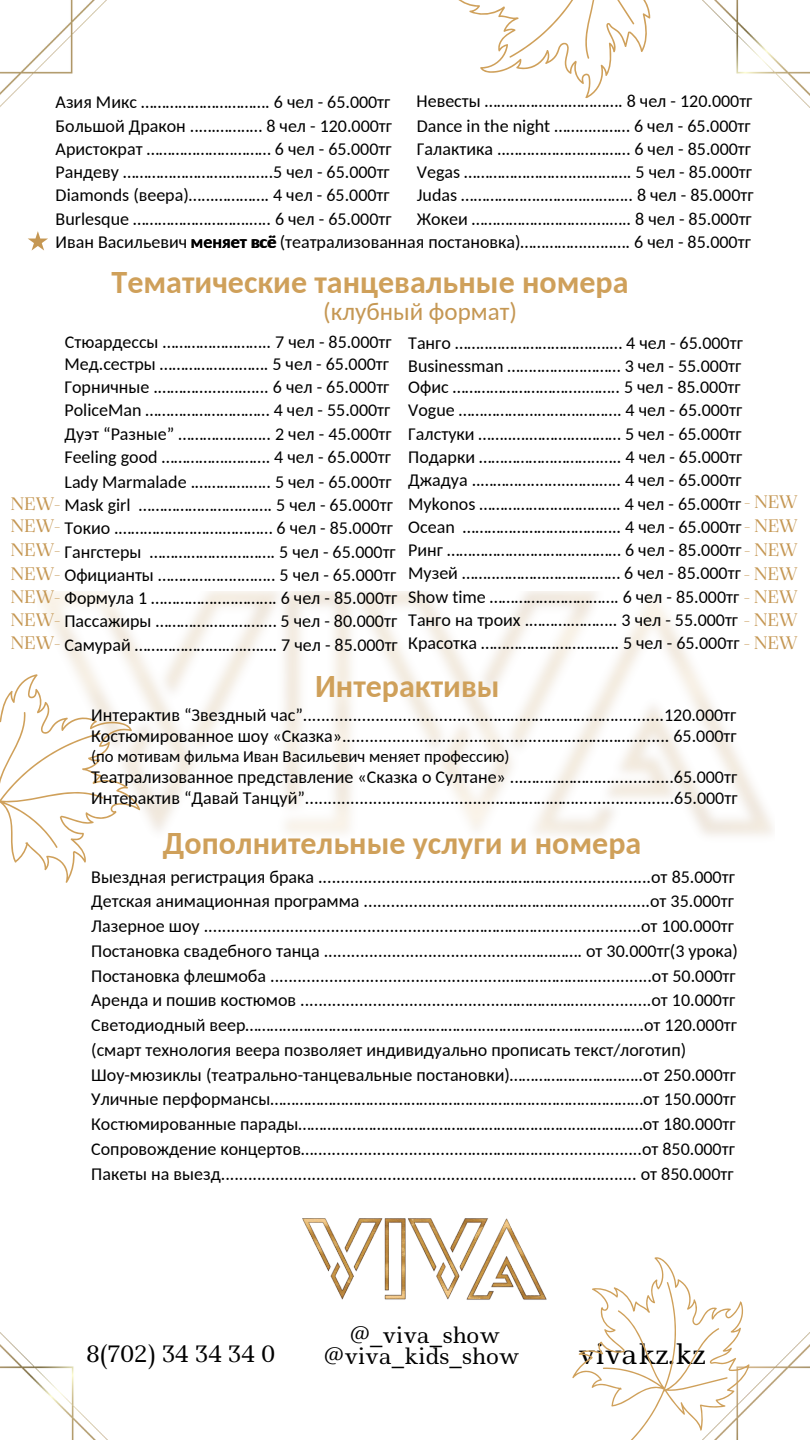
<style>
.page{position:relative;width:810px;height:1440px;background:#fff}
.page>*{position:absolute;margin:0;border:0;box-sizing:border-box;transform-origin:0 0}
.t1{font:700 32px "Carlito";color:#cfa05a}
.t2{font:27.5px "Ledger";color:#000}
.t3{font:25px "Carlito";color:#c59753}
.t4{font:22px/21.8px "Ledger";color:#000;text-align:center}
.t5{font:18px/24.8px "Carlito";color:#000}
.t6{font:18px "Arsenica Antiqua";color:#c59753}
.t7{font:16.7px "Carlito";color:#000}
.s1{font-weight:700}
.s2{font-family:"Arsenica Antiqua";color:#c59753}
</style>
<div class="page">
<img style="left:302px;top:1219px;width:233px;height:81px">
<svg style="left:0;top:674px;width:86px;height:209px"></svg>
<img style="left:38px;top:591px;width:735px;height:252px">
<img style="left:0;top:0;width:106px;height:107px">
<img style="left:702px;top:0;width:108px;height:107px">
<img style="left:787px;top:1332px;width:23px;height:38px">
<img style="left:0;top:1332px;width:107px;height:108px">
<svg style="left:28px;top:231px;width:20px;height:20px"></svg>
<svg style="left:458px;top:0;width:193px;height:99px"></svg>
<svg style="left:535px;top:1257px;width:252px;height:183px"></svg>
<p class="t5" style="left:56px;top:91px;width:336px">Азия Микс …………………………. 6 чел - 65.000тг</p>
<p class="t5" style="left:417px;top:90px;width:337px">Невесты …………….….…………. 8 чел - 120.000тг</p>
<p class="t5" style="left:56px;top:116px;width:338px;line-height:23.2px">Большой Дракон ..….……..… 8 чел - 120.000тг Аристократ ………………………… 6 чел - 65.000тг Рандеву …………………….………..5 чел - 65.000тг Diamonds (веера)…...…………. 4 чел - 65.000тг</p>
<p class="t5" style="left:56px;top:208px;width:338px">Burlesque ……………………….….. 6 чел - 65.000тг</p>
<p class="t5" style="left:417px;top:116px;width:338px;line-height:23.2px">Dance in the night ……...……… 6 чел - 65.000тг Галактика ..………………………… 6 чел - 85.000тг Vegas ……………………..….………. 5 чел - 85.000тг Judas ………………..……….……….. 8 чел - 85.000тг Жокеи ………………………..….….. 8 чел - 85.000тг</p>
<p class="t5" style="left:56px;top:231px;width:697px">Иван Васильевич <span class="s1">меняет всё</span> (театрализованная постановка)……………..…..…. 6 чел - 85.000тг</p>
<h4 class="t1" style="left:112px;top:269px;width:519px">Тематические танцевальные номера</h4>
<h4 class="t3" style="left:323px;top:302px;width:195px">(клубный формат)</h4>
<p class="t5" style="left:408px;top:332px;width:336px">Танго ……..…………………….….… 4 чел - 65.000тг</p>
<h1 class="t5" style="left:408px;top:355px;width:335px">Businessman ……..…….………… 3 чел - 55.000тг</h1>
<p class="t5" style="left:65px;top:331px;width:328px">Стюардессы …………………….. 7 чел - 85.000тг</p>
<p class="t5" style="left:64px;top:353px;width:326px">Мед.сестры ……………….……. 5 чел - 65.000тг</p>
<p class="t5" style="left:64px;top:376px;width:327px">Горничные .…………....….…... 6 чел - 65.000тг</p>
<p class="t5" style="left:64px;top:399px;width:327px">PoliceMan ………………………… 4 чел - 55.000тг</p>
<p class="t5" style="left:408px;top:376px;width:334px">Офис …………………………..…….. 5 чел - 85.000тг</p>
<p class="t5" style="left:408px;top:399px;width:335px">Vogue ……………….……….………. 4 чел - 65.000тг</p>
<p class="t5" style="left:64px;top:424px;width:329px;line-height:23.2px">Дуэт “Разные” ……………..….. 2 чел - 45.000тг<br>Feeling good …………….………. 4 чел - 65.000тг</p>
<p class="t5" style="left:408px;top:423px;width:335px">Галстуки ……..….……….………… 5 чел - 65.000тг</p>
<p class="t5" style="left:408px;top:446px;width:335px">Подарки ………………………..….. 4 чел - 65.000тг</p>
<p class="t5" style="left:408px;top:469px;width:335px">Джадуа ..…………....…..…….….. 4 чел - 65.000тг</p>
<p class="t5" style="left:408px;top:493px;width:335px">Mykonos ……………………………. 4 чел - 65.000тг</p>
<p class="t5" style="left:408px;top:516px;width:391px">Ocean ……………………………….. 4 чел - 65.000тг<span class="s2">- NEW</span></p>
<p class="t5" style="left:408px;top:539px;width:391px">Ринг …………………………………… 6 чел - 85.000тг<span class="s2">- NEW</span></p>
<p class="t5" style="left:408px;top:562px;width:391px">Музей ……..………………………… 6 чел - 85.000тг <span class="s2">- NEW</span></p>
<p class="t5" style="left:408px;top:586px;width:391px">Show time …………………………. 6 чел - 85.000тг <span class="s2">- NEW</span></p>
<p class="t5" style="left:408px;top:609px;width:391px">Танго на троих .……….……….. 3 чел - 55.000тг <span class="s2">- NEW</span></p>
<p class="t5" style="left:408px;top:632px;width:391px">Красотка ……………………..……. 5 чел - 65.000тг <span class="s2">- NEW</span></p>
<p class="t5" style="left:64px;top:471px;width:329px">Lady Marmalade .………….….. 5 чел - 65.000тг</p>
<p class="t5" style="left:10px;top:494px;width:384px"><span class="s2">NEW-</span> Mask girl …………………….……. 5 чел - 65.000тг</p>
<p class="t5" style="left:64px;top:517px;width:330px">Токио .…………………….………… 6 чел - 85.000тг</p>
<h4 class="t5" style="left:64px;top:541px;width:333px">Гангстеры ………………..………. 5 чел - 65.000тг</h4>
<h4 class="t5" style="left:10px;top:564px;width:387px"><span class="s2">NEW-</span> Официанты ………………..…….. 5 чел - 65.000тг</h4>
<h4 class="t5" style="left:10px;top:587px;width:388px"><span class="s2">NEW-</span> Формула 1 ………………..………. 6 чел - 85.000тг</h4>
<h4 class="t5" style="left:10px;top:610px;width:388px"><span class="s2">NEW-</span> Пассажиры ………….………….… 5 чел - 80.000тг</h4>
<h4 class="t5" style="left:64px;top:634px;width:335px">Самурай ………………….….….…. 7 чел - 85.000тг</h4>
<h4 class="t1" style="left:315px;top:673px;width:186px">Интерактивы</h4>
<h4 class="t6" style="left:744px;top:495px;width:55px">- NEW</h4>
<p class="t6" style="left:10px;top:519px;width:51px">NEW-</p>
<p class="t6" style="left:10px;top:543px;width:51px">NEW-</p>
<h4 class="t6" style="left:10px;top:637px;width:51px">NEW-</h4>
<h1 class="t5" style="left:91px;top:706px;width:647px;line-height:21px">Интерактив “Звездный час”...........................................…………….…………...........120.000тг<br>Костюмированное шоу «Сказка»...............................................…………………...... 65.000тг</h1>
<h2 class="t7" style="left:91px;top:749px;width:420px">(по мотивам фильма Иван Васильевич меняет профессию)</h2>
<p class="t5" style="left:91px;top:766px;width:647px">Театрализованное представление «Сказка о Султане» ...…………………..............65.000тг</p>
<p class="t5" style="left:91px;top:787px;width:648px">Интерактив “Давай Танцуй”...........................................………………......................65.000тг</p>
<h4 class="t1" style="left:163px;top:830px;width:480px">Дополнительные услуги и номера</h4>
<h5 class="t5" style="left:91px;top:866px;width:648px">Выездная регистрация брака ...................................………………......................от 85.000тг Детская анимационная программа ...........................………………….................от 35.000тг Лазерное шоу ...........................................................……………….....................от 100.000тг Постановка свадебного танца .............................................…………. от 30.000тг(3 урока)<br>Постановка флешмоба ....................................................………………….............от 50.000тг Аренда и пошив костюмов .............................................…………….…...............от 10.000тг Светодиодный веер…………………………………………………..……………………………….от 120.000тг (смарт технология веера позволяет индивидуально прописать текст/логотип)<br>Шоу-мюзиклы (театрально-танцевальные постановки)…………………………..от 250.000тг Уличные перформансы………………………………………………………………………………от 150.000тг Костюмированные парады…………………………………………………………..……………от 180.000тг Сопровождение концертов…...................................……………….....................от 850.000тг Пакеты на выезд..........................…..........................................…..………........ от 850.000тг</h5>
<p class="t4" style="left:86px;top:1343px;width:190px">8(702) 34 34 34 0</p>
<p class="t4" style="left:324px;top:1324px;width:197px">@_viva_show @viva_kids_show</p>
<p class="t2" style="left:579px;top:1334px;width:128px">vivakz.kz</p>
</div>
